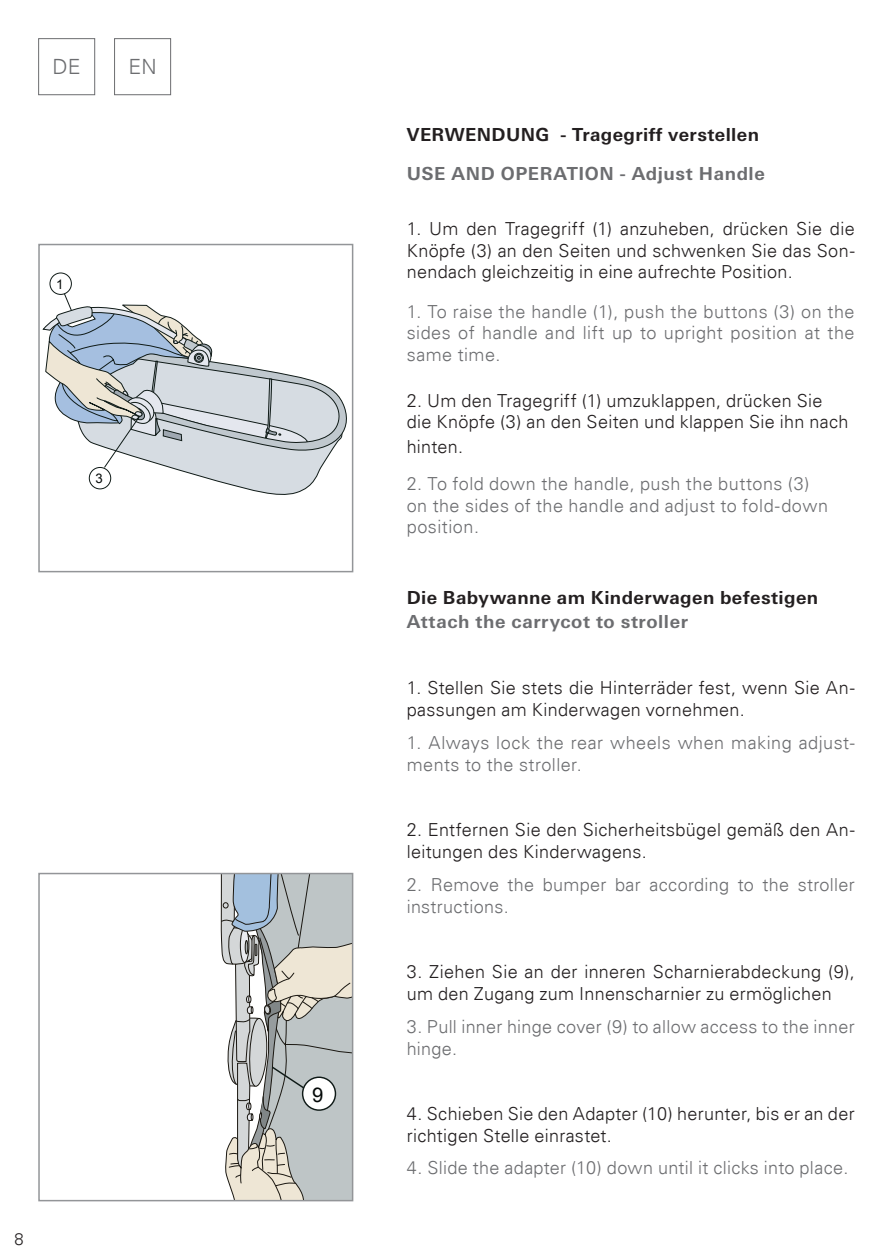
<style>
.page{position:relative;width:893px;height:1259px;background:#fff}
.page>*{position:absolute;margin:0;border:0;box-sizing:border-box;transform-origin:0 0}
.t1{font:300 21px "Univers";color:#6c6d70}
.t2{font:20.4px "Arial";color:#040908}
.t3{font:300 18px/21.6px "Univers";letter-spacing:.015em;color:#231f20}
.t4{font:300 18px/21.6px "Univers";letter-spacing:.025em;color:#6c6d70}
.t5{font:700 18px "Univers Next W1 G";letter-spacing:.025em;color:#231f20}
.t6{font:700 18px "Univers Next W1 G";letter-spacing:.035em;color:#6c6d70}
.t7{font:300 16.5px "Univers";color:#231f20}
.t8{font:13.2px "Arial";color:#040908}
</style>
<div class="page">
<div style="left:38px;top:38px;width:57px;height:57px;border:1px solid #6c6d70"></div>
<div style="left:114px;top:38px;width:57px;height:57px;border:1px solid #6c6d70"></div>
<svg style="left:221px;top:876px;width:129px;height:322px;background:#c0c4c2"></svg>
<div style="left:38px;top:873px;width:315px;height:328px;border:2px solid #939598"></div>
<div style="left:38px;top:244px;width:315px;height:328px;border:2px solid #939598"></div>
<div style="left:49px;top:272px;width:23px;height:23px;border:1px solid #0f1a17;border-radius:50%"></div>
<svg style="left:43px;top:292px;width:311px;height:206px"></svg>
<p class="t1" style="left:53px;top:54px;width:30px">DE</p>
<p class="t1" style="left:128px;top:54px;width:28px">EN</p>
<p class="t8" style="left:56px;top:276px;width:9px">1</p>
<p class="t8" style="left:95px;top:470px;width:9px">3</p>
<p class="t7" style="left:14px;top:1228px;width:11px">8</p>
<p class="t2" style="left:312px;top:1081px;width:13px">9</p>
<p class="t5" style="left:407px;top:124px;width:354px">VERWENDUNG - Tragegriff verstellen</p>
<p class="t6" style="left:407px;top:163px;width:360px">USE AND OPERATION - Adjust Handle</p>
<p class="t3" style="left:407px;top:218px;width:449px;text-align:justify">1. Um den Tragegriff (1) anzuheben, drücken Sie die Knöpfe (3) an den Seiten und schwenken Sie das Son&shy;nendach gleichzeitig in eine aufrechte Position.</p>
<p class="t4" style="left:407px;top:301px;width:449px;text-align:justify">1. To raise the handle (1), push the buttons (3) on the sides of handle and lift up to upright position at the same time.</p>
<p class="t3" style="left:407px;top:389px;width:443px">2. Um den Tragegriff (1) umzuklappen, drücken Sie die Knöpfe (3) an den Seiten und klappen Sie ihn nach</p>
<p class="t3" style="left:407px;top:436px;width:58px">hinten.</p>
<p class="t4" style="left:407px;top:473px;width:423px">2. To fold down the handle, push the buttons (3) on the sides of the handle and adjust to fold-down position.</p>
<p class="t5" style="left:407px;top:587px;width:413px">Die Babywanne am Kinderwagen befestigen</p>
<p class="t6" style="left:407px;top:611px;width:283px">Attach the carrycot to stroller</p>
<p class="t3" style="left:407px;top:677px;width:449px">1. Stellen Sie stets die Hinterräder fest, wenn Sie An&shy;passungen am Kinderwagen vornehmen.</p>
<p class="t4" style="left:407px;top:732px;width:449px">1. Always lock the rear wheels when making adjust&shy;ments to the stroller.</p>
<p class="t3" style="left:407px;top:819px;width:449px">2. Entfernen Sie den Sicherheitsbügel gemäß den An&shy;leitungen des Kinderwagens.</p>
<p class="t4" style="left:407px;top:874px;width:449px">2. Remove the bumper bar according to the stroller instructions.</p>
<p class="t3" style="left:407px;top:961px;width:449px">3. Ziehen Sie an der inneren Scharnierabdeckung (9), um den Zugang zum Innenscharnier zu ermöglichen</p>
<p class="t4" style="left:407px;top:1016px;width:449px">3. Pull inner hinge cover (9) to allow access to the inner hinge.</p>
<p class="t3" style="left:407px;top:1102px;width:449px">4. Schieben Sie den Adapter (10) herunter, bis er an der richtigen Stelle einrastet.</p>
<p class="t4" style="left:407px;top:1157px;width:443px">4. Slide the adapter (10) down until it clicks into place.</p>
</div>
